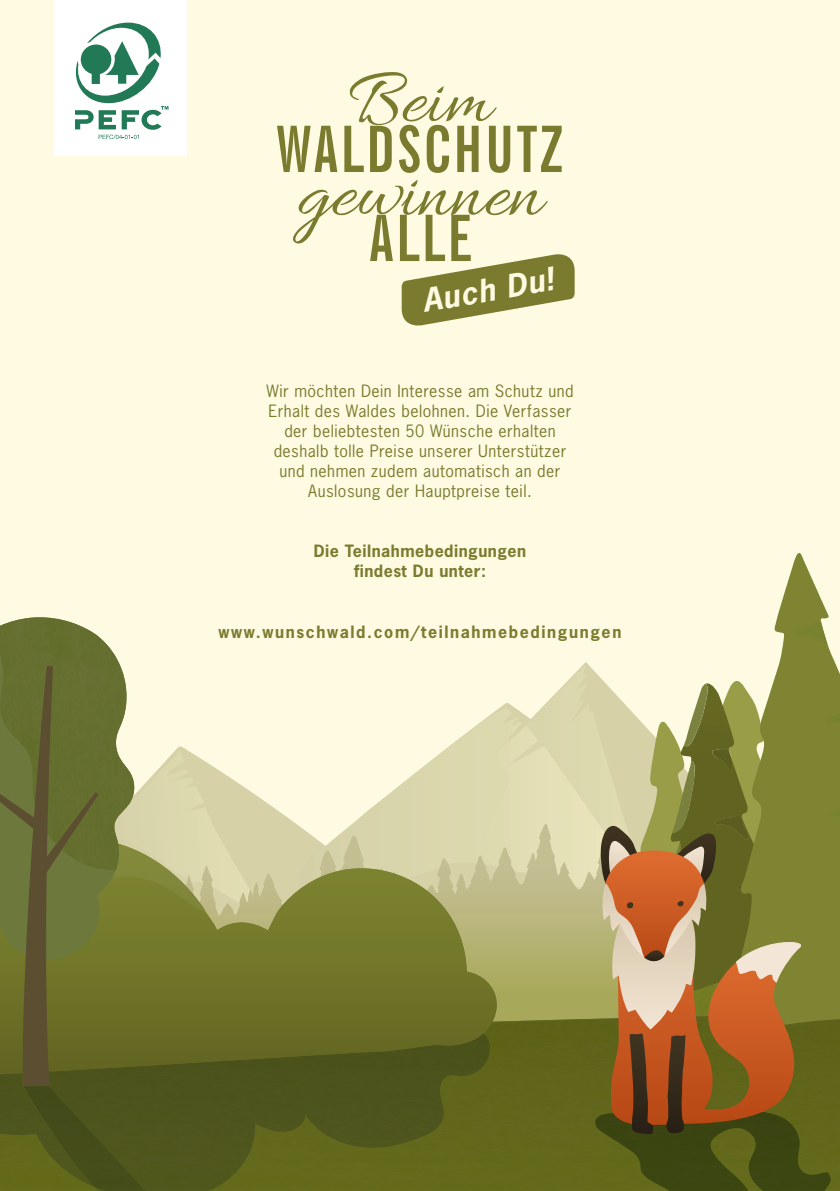
<style>
.page{position:relative;width:840px;height:1191px;background:#fff}
.page>*{position:absolute;margin:0;border:0;box-sizing:border-box;transform-origin:0 0}
.t1{font:80px "Allura";color:#7b7b2f}
.t2{font:700 extra-condensed 64px "News Gothic BT";letter-spacing:.04em;color:#7b7b2f}
.t3{font:italic 700 30px "News Gothic";color:#fefbe2}
.t4{font:16px/20px "News Gothic";letter-spacing:.03em;color:#7b7b2f;text-align:center}
.t5{font:700 16px "News Gothic";letter-spacing:.1em;color:#7b7b2f}
.t6{font:700 16px/20px "News Gothic";letter-spacing:.03em;color:#7b7b2f;text-align:center}
</style>
<div class="page">
<div style="left:0;top:0;width:839px;height:1191px;background:#fefbe2"></div>
<svg style="left:258px;top:797px;width:57px;height:41px;fill:#d7d2a9"></svg>
<img style="left:335px;top:719px;width:150px;height:119px">
<img style="left:566px;top:664px;width:39px;height:19px">
<img style="left:478px;top:726px;width:7px;height:112px">
<div style="left:489px;top:1134px;width:350px;height:57px;background:#63691a"></div>
<svg style="left:258px;top:838px;width:227px;height:195px;background:#8d8f4c"></svg>
<img style="left:258px;top:1033px;width:231px;height:158px">
<img style="left:0;top:617px;width:121px;height:49px">
<svg style="left:733px;top:553px;width:106px;height:130px"></svg>
<svg style="left:792px;top:621px;width:34px;height:22px"></svg>
<svg style="left:0;top:666px;width:258px;height:525px;background:#85884f"></svg>
<img style="left:23px;top:1086px;width:123px;height:105px">
<img style="left:593px;top:1134px;width:237px;height:57px">
<svg style="left:485px;top:683px;width:354px;height:451px;background:#a19055"></svg>
<div style="left:54px;top:0;width:132px;height:156px;background:#fff"></div>
<svg style="left:75px;top:23px;width:93px;height:116px"></svg>
<svg style="left:401px;top:254px;width:173px;height:72px"></svg>
<h1 class="t1" style="left:348px;top:55px;width:144px">Beim</h1>
<h2 class="t2" style="left:276px;top:110px;width:288px">WALDSCHUTZ</h2>
<h1 class="t1" style="left:297px;top:149px;width:246px">gewinnen</h1>
<h2 class="t2" style="left:368px;top:199px;width:104px">ALLE</h2>
<h3 class="t3" style="left:418px;top:282px;width:133px;rotate:-10deg">Auch Du!</h3>
<p class="t4" style="left:266px;top:381px;width:308px">Wir möchten Dein Interesse am Schutz und Erhalt des Waldes belohnen. Die Verfasser der beliebtesten 50 Wünsche erhalten deshalb tolle Preise unserer Unterstützer und nehmen zudem automatisch an der Auslosung der Hauptpreise teil.</p>
<p class="t6" style="left:313px;top:541px;width:214px">Die Teilnahmebedingungen findest Du unter:</p>
<p class="t5" style="left:218px;top:621px;width:404px">www.wunschwald.com/teilnahmebedingungen</p>
</div>
